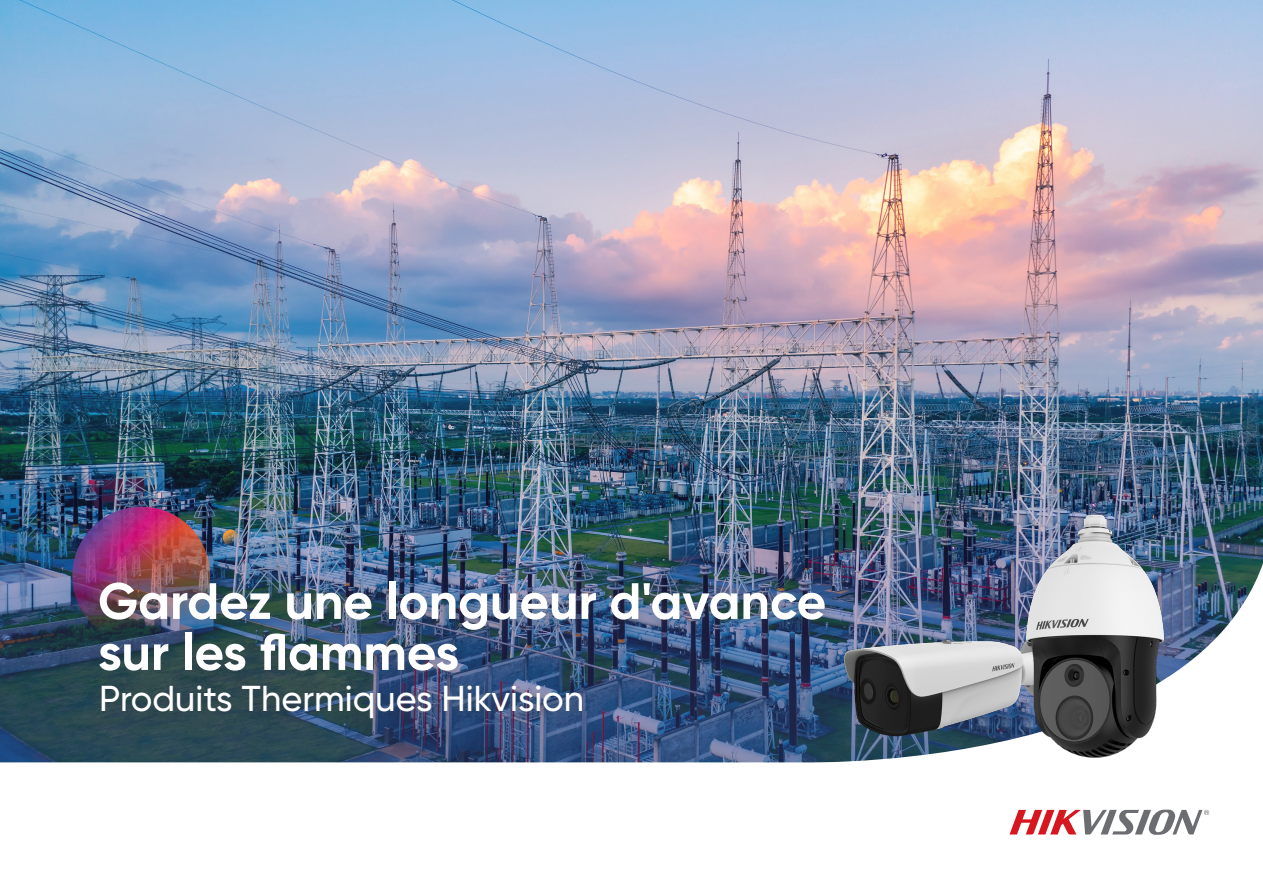
<style>
.page{position:relative;width:1263px;height:893px;background:#fff}
.page>*{position:absolute;margin:0;border:0;box-sizing:border-box;transform-origin:0 0}
.t1{font:700 51px/51px "Gilroy";color:#fff}
.t2{font:500 36px "Gilroy";color:#fff}
.t3{font:4.05px "Arial";color:#6c6d70;scale:1.09 1}
</style>
<div class="page">
<svg style="left:0;top:0;width:1263px;height:192px;background:#acbfda"></svg>
<img style="left:0;top:192px;width:1263px;height:621px">
<img style="left:842px;top:556px;width:253px;height:253px">
<img style="left:974px;top:514px;width:243px;height:243px">
<img style="left:64px;top:499px;width:176px;height:153px">
<svg style="left:1009px;top:809px;width:200px;height:26px"></svg>
<div style="left:86px;top:572px;width:752px;height:116px;background:#3f4041;opacity:.3"></div>
<div style="left:88px;top:675px;width:508px;height:60px;background:#3f4041;opacity:.5"></div>
<p class="t1" style="left:98px;top:575px;width:730px">Gardez une longueur d'avance sur les flammes</p>
<p class="t2" style="left:99px;top:676px;width:487px">Produits Thermiques Hikvision</p>
<p class="t3" style="left:1205px;top:810px;width:4px">R</p>
</div>
